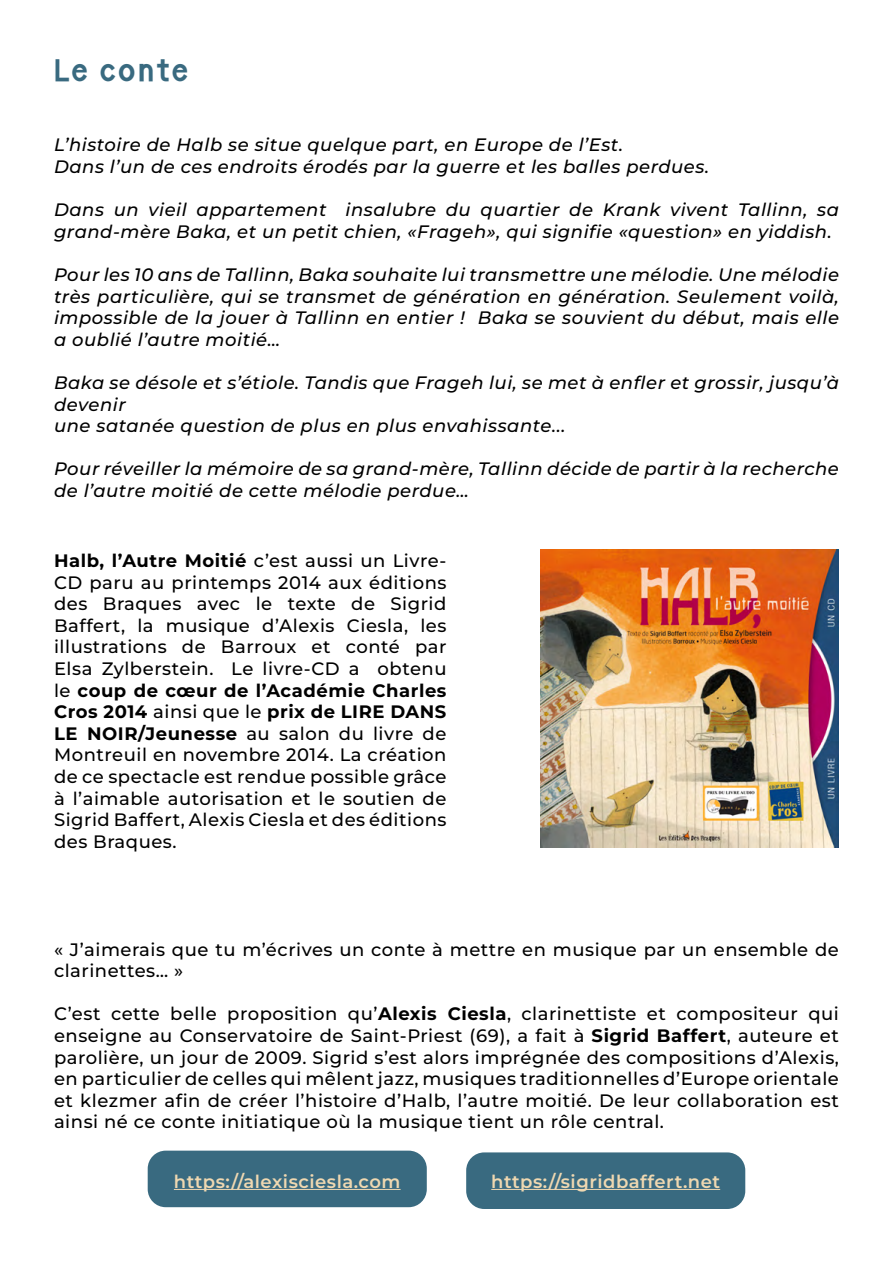
<style>
.page{position:relative;width:893px;height:1263px;background:#fff}
.page>*{position:absolute;margin:0;border:0;box-sizing:border-box;transform-origin:0 0}
.t1{font:700 27px "Paris Van Java";letter-spacing:.12em;color:#396a80}
.t2{font:500 18px/21.6px "Montserrat";letter-spacing:.03em;color:#000;text-align:justify}
.t3{font:italic 500 18px/21.6px "Montserrat";letter-spacing:.03em;color:#000}
.t4{font:600 18px "Montserrat";letter-spacing:.03em;color:#efd8b1}
.s1{font-weight:700}
</style>
<div class="page">
<div style="left:148px;top:1150px;width:279px;height:57px;background:#396a80;border-radius:18px"></div>
<div style="left:466px;top:1152px;width:279px;height:57px;background:#396a80;border-radius:18px"></div>
<hr style="left:174px;top:1189px;width:227px;height:1px;background:#efd8b1">
<hr style="left:491px;top:1189px;width:229px;height:1px;background:#efd8b1">
<img style="left:541px;top:550px;width:298px;height:298px">
<h1 class="t1" style="left:54px;top:54px;width:135px">Le conte</h1>
<p class="t3" style="left:54px;top:134px;width:657px">L’histoire de Halb se situe quelque part, en Europe de l’Est.<br>Dans l’un de ces endroits érodés par la guerre et les balles perdues.</p>
<p class="t3" style="left:54px;top:199px;width:786px">Dans un vieil appartement insalubre du quartier de Krank vivent Tallinn, sa grand-mère Baka, et un petit chien, «Frageh», qui signifie «question» en yiddish.</p>
<p class="t3" style="left:54px;top:263px;width:786px;text-align:justify">Pour les 10 ans de Tallinn, Baka souhaite lui transmettre une mélodie. Une mélodie très particulière, qui se transmet de génération en génération. Seulement voilà, impossible de la jouer à Tallinn en entier ! Baka se souvient du début, mais elle a oublié l’autre moitié…</p>
<p class="t3" style="left:54px;top:371px;width:786px">Baka se désole et s’étiole. Tandis que Frageh lui, se met à enfler et grossir, jusqu’à devenir<br>une satanée question de plus en plus envahissante...</p>
<p class="t3" style="left:54px;top:458px;width:786px">Pour réveiller la mémoire de sa grand-mère, Tallinn décide de partir à la recherche de l’autre moitié de cette mélodie perdue…</p>
<p class="t2" style="left:54px;top:549px;width:394px"><span class="s1">Halb, l’Autre Moitié</span> c’est aussi un Livre-CD paru au printemps 2014 aux éditions des Braques avec le texte de Sigrid Baffert, la musique d’Alexis Ciesla, les illustrations de Barroux et conté par Elsa Zylberstein. Le livre-CD a obtenu le <span class="s1">coup de cœur de l’Académie Charles Cros 2014</span> ainsi que le <span class="s1">prix de LIRE DANS LE NOIR/Jeunesse</span> au salon du livre de Montreuil en novembre 2014. La création de ce spectacle est rendue possible grâce à l’aimable autorisation et le soutien de Sigrid Baffert, Alexis Ciesla et des éditions des Braques.</p>
<p class="t2" style="left:54px;top:938px;width:786px">« J’aimerais que tu m’écrives un conte à mettre en musique par un ensemble de clarinettes… »</p>
<p class="t2" style="left:54px;top:1003px;width:786px">C’est cette belle proposition qu’<span class="s1">Alexis Ciesla</span>, clarinettiste et compositeur qui enseigne au Conservatoire de Saint-Priest (69), a fait à <span class="s1">Sigrid Baffert</span>, auteure et parolière, un jour de 2009. Sigrid s’est alors imprégnée des compositions d’Alexis, en particulier de celles qui mêlent jazz, musiques traditionnelles d’Europe orientale et klezmer afin de créer l’histoire d’Halb, l’autre moitié. De leur collaboration est ainsi né ce conte initiatique où la musique tient un rôle central.</p>
<p class="t4" style="left:174px;top:1169px;width:228px">https://alexisciesla.com</p>
<p class="t4" style="left:491px;top:1169px;width:230px">https://sigridbaffert.net</p>
</div>
